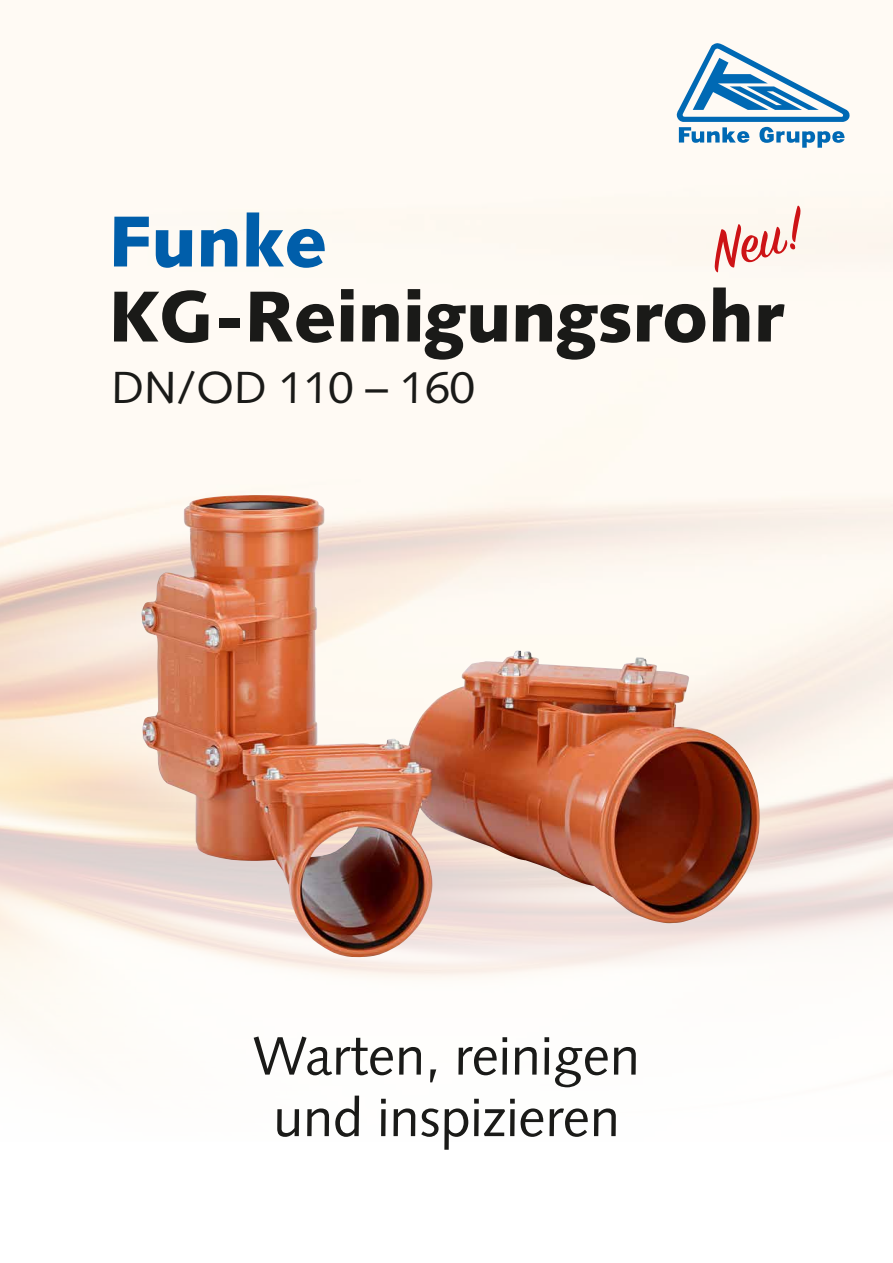
<style>
.page{position:relative;width:893px;height:1263px;background:#fff}
.page>*{position:absolute;margin:0;border:0;box-sizing:border-box;transform-origin:0 0}
.t1{font:900 72px "Syntax LTCE";color:#1a1a18}
.t2{font:900 72px "Syntax LTCE";color:#005eaa}
.t3{font:63px "Sign Painter House Script";color:#cd1316}
.t4{font:54px/61.5px "Syntax LTCE";color:#1a1a18;text-align:center}
.t5{font:45px "Syntax LTCE";color:#1a1a18}
</style>
<div class="page">
<img style="left:0;top:0;width:893px;height:1040px">
<img style="left:141px;top:495px;width:293px;height:462px">
<svg style="left:676px;top:43px;width:174px;height:105px"></svg>
<p class="t3" style="left:700px;top:217px;width:95px;rotate:-17deg">Neu!</p>
<h1 class="t2" style="left:108px;top:199px;width:220px">Funke</h1>
<h1 class="t1" style="left:108px;top:274px;width:676px">KG-Reinigungsrohr</h1>
<p class="t5" style="left:112px;top:361px;width:365px">DN/OD 110 – 160</p>
<p class="t4" style="left:253px;top:1025px;width:388px">Warten, reinigen und inspizieren</p>
</div>
